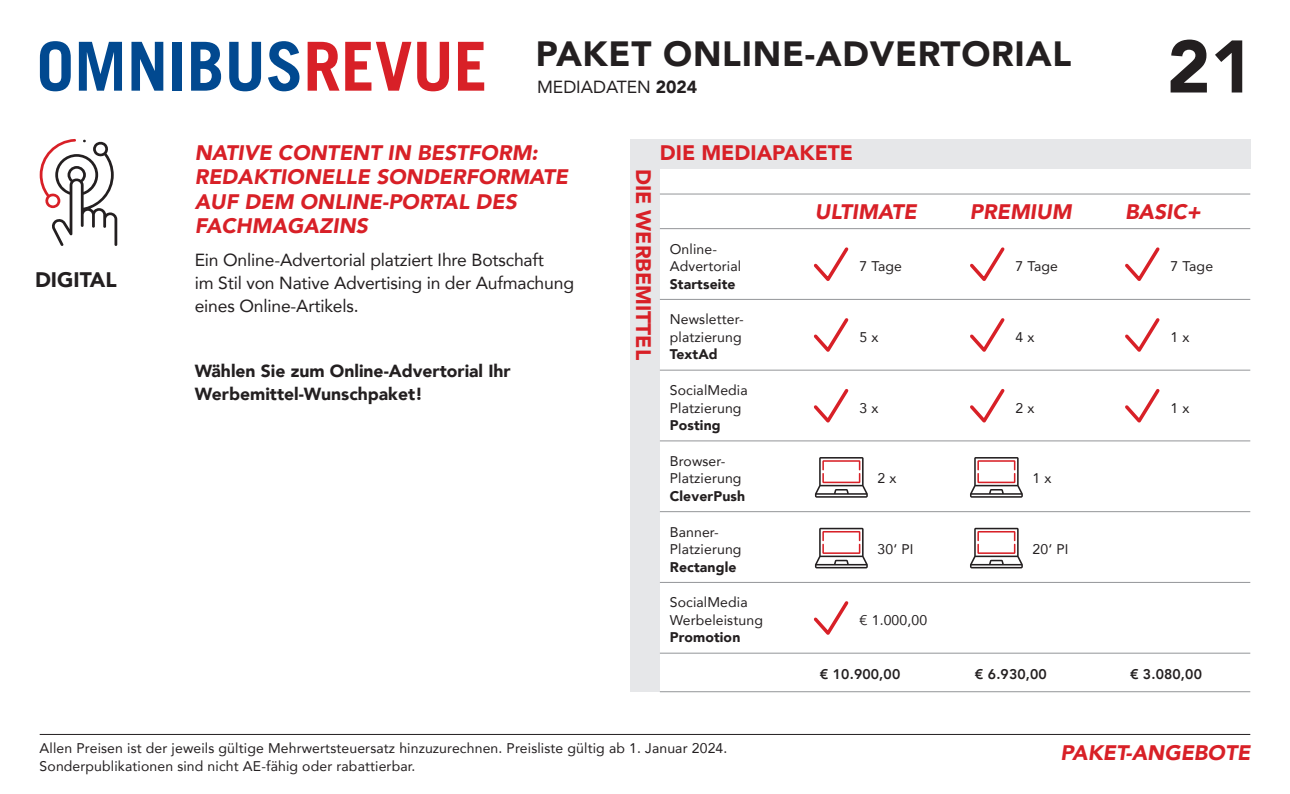
<style>
.page{position:relative;width:1290px;height:794px;background:#fff}
.page>*{position:absolute;margin:0;border:0;box-sizing:border-box;transform-origin:0 0}
.t1{font:900 73.5px "Avenir";color:#231f20}
.t2{font:900 35px "Avenir";letter-spacing:.02em;color:#231f20}
.t3{font:italic 900 21px/24.5px "Avenir";color:#d82027}
.t4{font:900 21px "Avenir";color:#d82027}
.t5{font:900 21px "Avenir";color:#231f20}
.t6{font:17.5px/22.8px "Avenir";letter-spacing:-.01em;color:#231f20}
.t7{font:900 17.5px/22.8px "Avenir";color:#231f20}
.t8{font:14px/17.5px "Avenir";letter-spacing:.01em;color:#231f20}
.t9{font:900 14px "Avenir";letter-spacing:.01em;color:#231f20}
.t10{font:800 14px "Avenir";letter-spacing:.01em;color:#231f20}
.s1{font-weight:900}
</style>
<div class="page">
<hr style="left:40px;top:734px;width:1210px;height:1px;background:#231f20">
<svg style="left:172px;top:42px;width:1px;height:49px"></svg>
<svg style="left:39px;top:41px;width:83px;height:51px"></svg>
<svg style="left:131px;top:41px;width:33px;height:50px"></svg>
<div style="left:173px;top:42px;width:9px;height:49px;background:#014990"></div>
<svg style="left:191px;top:41px;width:259px;height:51px"></svg>
<svg style="left:458px;top:41px;width:27px;height:50px"></svg>
<svg style="left:40px;top:139px;width:77px;height:107px"></svg>
<div style="left:630px;top:139px;width:620px;height:30px;background:#e6e7e9"></div>
<div style="left:630px;top:140px;width:30px;height:552px;background:#e6e7e9"></div>
<hr style="left:660px;top:194px;width:590px;height:1px;background:#939598">
<hr style="left:660px;top:228px;width:590px;height:1px;background:#939598">
<hr style="left:660px;top:299px;width:590px;height:1px;background:#939598">
<hr style="left:660px;top:370px;width:590px;height:1px;background:#939598">
<hr style="left:660px;top:440px;width:590px;height:1px;background:#939598">
<hr style="left:660px;top:511px;width:590px;height:1px;background:#939598">
<hr style="left:660px;top:582px;width:590px;height:1px;background:#939598">
<hr style="left:660px;top:653px;width:590px;height:1px;background:#939598">
<hr style="left:660px;top:691px;width:590px;height:1px;background:#939598">
<svg style="left:813px;top:247px;width:36px;height:34px"></svg>
<svg style="left:814px;top:601px;width:35px;height:34px"></svg>
<svg style="left:970px;top:247px;width:35px;height:34px"></svg>
<svg style="left:1125px;top:247px;width:35px;height:34px"></svg>
<svg style="left:815px;top:457px;width:53px;height:41px"></svg>
<svg style="left:815px;top:528px;width:53px;height:40px"></svg>
<svg style="left:970px;top:457px;width:53px;height:41px"></svg>
<svg style="left:970px;top:528px;width:53px;height:40px"></svg>
<svg style="left:814px;top:318px;width:35px;height:34px"></svg>
<svg style="left:970px;top:318px;width:35px;height:34px"></svg>
<svg style="left:1125px;top:318px;width:35px;height:34px"></svg>
<svg style="left:813px;top:389px;width:36px;height:34px"></svg>
<svg style="left:970px;top:389px;width:35px;height:34px"></svg>
<svg style="left:1125px;top:389px;width:35px;height:34px"></svg>
<h3 class="t5" style="left:35px;top:261px;width:83px">DIGITAL</h3>
<h2 class="t2" style="left:536px;top:24px;width:537px">PAKET ONLINE-ADVERTORIAL</h2>
<p class="t6" style="left:537px;top:75px;width:162px">MEDIADATEN <span class="s1">2024</span></p>
<h1 class="t1" style="left:1167px;top:4px;width:89px">21</h1>
<h3 class="t3" style="left:195px;top:140px;width:375px">NATIVE CONTENT IN BESTFORM:<br>REDAKTIONELLE SONDERFORMATE<br>AUF DEM ONLINE-PORTAL DES<br>FACHMAGAZINS</h3>
<p class="t6" style="left:195px;top:248px;width:381px">Ein Online-Advertorial platziert Ihre Botschaft<br>im Stil von Native Advertising in der Aufmachung eines Online-Artikels.</p>
<p class="t7" style="left:195px;top:359px;width:317px">Wählen Sie zum Online-Advertorial Ihr<br>Werbemittel-Wunschpaket!</p>
<h3 class="t4" style="left:662px;top:169px;width:192px;rotate:90deg">DIE WERBEMITTEL</h3>
<h3 class="t4" style="left:660px;top:135px;width:195px">DIE MEDIAPAKETE</h3>
<p class="t8" style="left:670px;top:239px;width:73px">Online-<br>Advertorial</p>
<p class="t9" style="left:670px;top:272px;width:67px">Startseite</p>
<p class="t8" style="left:670px;top:310px;width:76px">Newsletter&shy;platzierung</p>
<p class="t9" style="left:670px;top:342px;width:49px">TextAd</p>
<p class="t8" style="left:670px;top:381px;width:79px">SocialMedia<br>Platzierung</p>
<p class="t9" style="left:670px;top:413px;width:52px">Posting</p>
<p class="t8" style="left:670px;top:452px;width:73px">Browser-<br>Platzierung</p>
<p class="t9" style="left:670px;top:484px;width:77px">CleverPush</p>
<p class="t8" style="left:670px;top:522px;width:73px">Banner-<br>Platzierung</p>
<p class="t9" style="left:670px;top:554px;width:68px">Rectangle</p>
<p class="t8" style="left:670px;top:593px;width:95px">SocialMedia<br>Werbeleistung</p>
<p class="t9" style="left:670px;top:625px;width:72px">Promotion</p>
<h3 class="t3" style="left:815px;top:200px;width:103px">ULTIMATE</h3>
<h3 class="t3" style="left:970px;top:200px;width:103px">PREMIUM</h3>
<h3 class="t3" style="left:1125px;top:200px;width:77px">BASIC+</h3>
<p class="t8" style="left:859px;top:257px;width:44px">7 Tage</p>
<p class="t8" style="left:1015px;top:257px;width:44px">7 Tage</p>
<p class="t8" style="left:1170px;top:257px;width:44px">7 Tage</p>
<p class="t8" style="left:859px;top:328px;width:20px">5 x</p>
<p class="t8" style="left:1015px;top:328px;width:20px">4 x</p>
<p class="t8" style="left:1170px;top:328px;width:20px">1 x</p>
<p class="t8" style="left:859px;top:398px;width:20px">3 x</p>
<p class="t8" style="left:1015px;top:398px;width:20px">2 x</p>
<p class="t8" style="left:1170px;top:398px;width:20px">1 x</p>
<p class="t8" style="left:877px;top:469px;width:20px">2 x</p>
<p class="t8" style="left:877px;top:540px;width:37px">30‘ PI</p>
<p class="t8" style="left:859px;top:611px;width:69px">€ 1.000,00</p>
<p class="t8" style="left:1032px;top:469px;width:20px">1 x</p>
<p class="t8" style="left:1032px;top:540px;width:37px">20‘ PI</p>
<p class="t10" style="left:820px;top:663px;width:82px">€ 10.900,00</p>
<p class="t10" style="left:975px;top:663px;width:73px">€ 6.930,00</p>
<p class="t10" style="left:1130px;top:663px;width:73px">€ 3.080,00</p>
<p class="t8" style="left:40px;top:739px;width:689px">Allen Preisen ist der jeweils gültige Mehrwertsteuersatz hinzuzurechnen. Preisliste gültig ab 1. Januar 2024.<br>Sonderpublikationen sind nicht AE-fähig oder rabattierbar.</p>
<h3 class="t3" style="left:1060px;top:740px;width:191px">PAKET-ANGEBOTE</h3>
</div>
